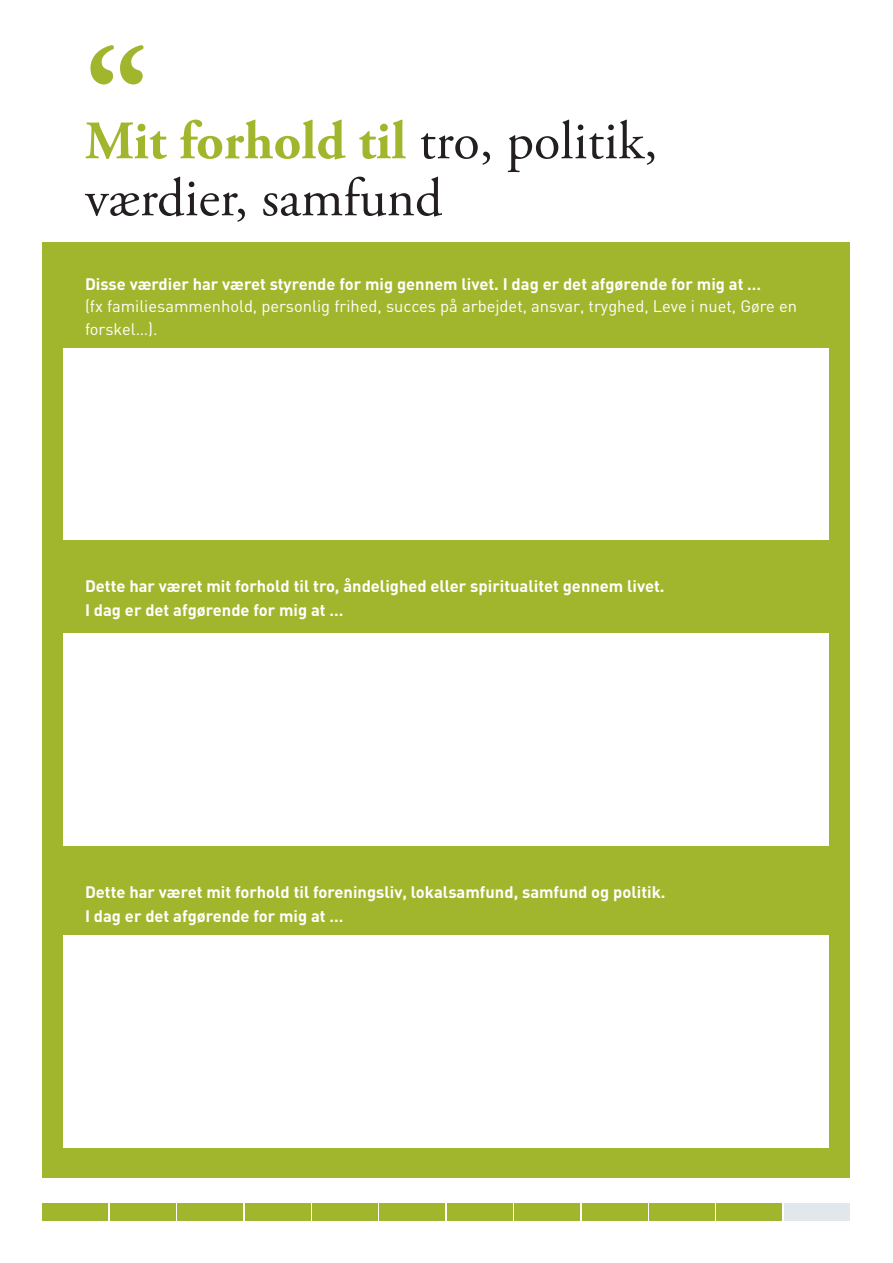
<style>
.page{position:relative;width:893px;height:1263px;background:#fff}
.page>*{position:absolute;margin:0;border:0;box-sizing:border-box;transform-origin:0 0}
.t1{font:700 135px "Adobe Garamond Pro";color:#a2b62d}
.t2{font:700 54px "Adobe Garamond Pro";color:#a2b62d}
.t3{font:54px "Adobe Garamond Pro";color:#231f20}
.sprg{font:700 16.5px "DIN";color:#fff}
.sprg_forklaring{font:16.5px/22.5px "DIN";color:#fff}
.s1{font-weight:400;color:#231f20}
</style>
<div class="page">
<div style="left:784px;top:1203px;width:66px;height:17px;background:#e1e7ea"></div>
<div style="left:43px;top:1203px;width:65px;height:17px;background:#a2b62d"></div>
<div style="left:110px;top:1203px;width:66px;height:17px;background:#a2b62d"></div>
<div style="left:177px;top:1203px;width:66px;height:17px;background:#a2b62d"></div>
<div style="left:245px;top:1203px;width:66px;height:17px;background:#a2b62d"></div>
<div style="left:312px;top:1203px;width:66px;height:17px;background:#a2b62d"></div>
<div style="left:379px;top:1203px;width:66px;height:17px;background:#a2b62d"></div>
<div style="left:447px;top:1203px;width:66px;height:17px;background:#a2b62d"></div>
<div style="left:514px;top:1203px;width:66px;height:17px;background:#a2b62d"></div>
<div style="left:582px;top:1203px;width:66px;height:17px;background:#a2b62d"></div>
<div style="left:649px;top:1203px;width:66px;height:17px;background:#a2b62d"></div>
<div style="left:716px;top:1203px;width:66px;height:17px;background:#a2b62d"></div>
<div style="left:43px;top:242px;width:807px;height:936px;background:#a2b62d"></div>
<div style="left:64px;top:349px;width:765px;height:191px;background:#fff"></div>
<div style="left:64px;top:935px;width:765px;height:213px;background:#fff"></div>
<div style="left:64px;top:634px;width:765px;height:212px;background:#fff"></div>
<p class="t1" style="left:85px;top:19px;width:65px">“</p>
<p class="t2" style="left:85px;top:110px;width:574px">Mit forhold til <span class="s1">tro, politik,</span></p>
<p class="t3" style="left:85px;top:166px;width:359px">værdier, samfund</p>
<p class="sprg" style="left:85px;top:273px;width:678px">Disse værdier har været styrende for mig gennem livet. I dag er det afgørende for mig at …</p>
<p class="sprg_forklaring" style="left:85px;top:295px;width:714px">(fx familiesammenhold, personlig frihed, succes på arbejdet, ansvar, tryghed, Leve i nuet, Gøre en forskel…).</p>
<p class="sprg" style="left:85px;top:575px;width:581px">Dette har været mit forhold til tro, åndelighed eller spiritualitet gennem livet.</p>
<p class="sprg" style="left:85px;top:599px;width:260px">I dag er det afgørende for mig at …</p>
<p class="sprg" style="left:85px;top:881px;width:582px">Dette har været mit forhold til foreningsliv, lokalsamfund, samfund og politik.</p>
<p class="sprg" style="left:85px;top:905px;width:260px">I dag er det afgørende for mig at …</p>
</div>
